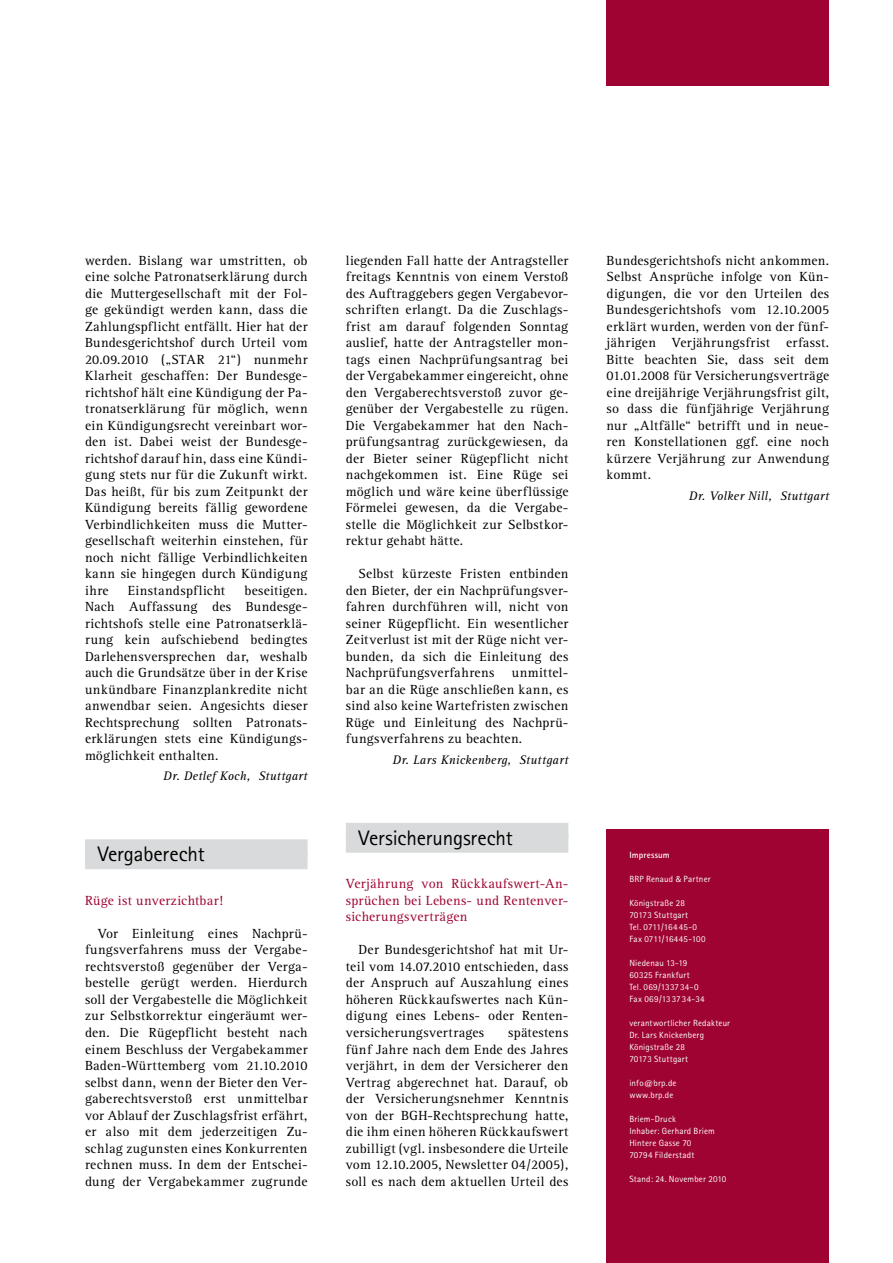
<style>
.page{position:relative;width:893px;height:1263px;background:#fff}
.page>*{position:absolute;margin:0;border:0;box-sizing:border-box;transform-origin:0 0}
.t1{font:21px "Rotis Sans Serif";letter-spacing:-.005em;color:#000}
.t2{font:13.65px/16.5px "Rotis Serif";letter-spacing:.025em;color:#000;text-align:justify}
.t3{font:13.65px/16.5px "Rotis Serif";letter-spacing:.025em;color:#9e0331;text-align:justify}
.t4{font:italic 12.75px "Rotis Serif";letter-spacing:.015em;color:#000}
.t5{font:9px/12px "Rotis Sans Serif";letter-spacing:.02em;color:#fff}
.t6{font:700 9px "Rotis Sans Serif";letter-spacing:.02em;color:#fff}
.s1{font-family:"Myriad Pro"}
</style>
<div class="page">
<div style="left:85px;top:839px;width:223px;height:16px;background:#d9dadb"></div>
<div style="left:85px;top:851px;width:223px;height:18px;background:#d9dadb"></div>
<div style="left:346px;top:823px;width:222px;height:16px;background:#d9dadb"></div>
<div style="left:346px;top:835px;width:222px;height:18px;background:#d9dadb"></div>
<div style="left:607px;top:0;width:222px;height:85px;background:#9e0331"></div>
<div style="left:607px;top:829px;width:222px;height:434px;background:#9e0331"></div>
<p class="t2" style="left:85px;top:252px;width:224px">werden. Bislang war umstritten, ob eine solche Patronatserklärung durch die Muttergesellschaft mit der Fol&shy;ge gekündigt werden kann, dass die Zahlungspflicht entfällt. Hier hat der Bundesgerichtshof durch Urteil vom 20.09.2010 („STAR 21“) nunmehr Klarheit geschaffen: Der Bundesge&shy;richtshof hält eine Kündigung der Pa&shy;tronatserklärung für möglich, wenn ein Kündigungsrecht vereinbart wor&shy;den ist. Dabei weist der Bundesge&shy;richtshof darauf hin, dass eine Kündi&shy;gung stets nur für die Zukunft wirkt.<br>Das heißt, für bis zum Zeitpunkt der Kündigung bereits fällig gewordene Verbindlichkeiten muss die Mutter&shy;gesellschaft weiterhin einstehen, für noch nicht fällige Verbindlichkeiten kann sie hingegen durch Kündigung ihre</p>
<p class="t2" style="left:85px;top:582px;width:224px;text-indent:159px">beseitigen.<br>Nach Auffassung des Bundesge&shy;richtshofs stelle eine Patronatserklä&shy;rung kein aufschiebend bedingtes Darlehensversprechen dar, weshalb auch die Grundsätze über in der Krise unkündbare Finanzplankredite nicht anwendbar seien. Angesichts dieser Rechtsprechung sollten Patronats&shy;erklärungen stets eine Kündigungs&shy;möglichkeit enthalten.</p>
<p class="t4" style="left:163px;top:769px;width:146px">Dr. Detlef Koch, Stuttgart</p>
<p class="t2" style="left:128px;top:582px;width:99px">Einstandspflicht</p>
<h1 class="t1" style="left:98px;top:842px;width:108px">Vergaberecht</h1>
<p class="t3" style="left:85px;top:892px;width:140px">Rüge ist unverzichtbar!</p>
<p class="t2" style="left:85px;top:925px;width:224px;text-indent:13px">Vor Einleitung eines Nachprü&shy;fungsverfahrens muss der Vergabe&shy;rechtsverstoß gegenüber der Verga&shy;bestelle gerügt werden. Hierdurch soll der Vergabestelle die Möglichkeit zur Selbstkorrektur eingeräumt wer&shy;den. Die Rügepflicht besteht nach einem Beschluss der Vergabekammer Baden-Württemberg vom 21.10.2010 selbst dann, wenn der Bieter den Ver&shy;gaberechtsverstoß erst unmittelbar vor Ablauf der Zuschlagsfrist erfährt, er also mit dem jederzeitigen Zu&shy;schlag zugunsten eines Konkurrenten rechnen muss. In dem der Entschei&shy;dung der Vergabekammer zugrunde</p>
<p class="t2" style="left:346px;top:252px;width:224px">liegenden Fall hatte der Antragsteller freitags Kenntnis von einem Verstoß des Auftraggebers gegen Vergabevor&shy;schriften erlangt. Da die Zuschlags&shy;frist am darauf folgenden Sonntag auslief, hatte der Antragsteller mon&shy;tags einen Nachprüfungsantrag bei der Vergabekammer eingereicht, ohne den Vergaberechtsverstoß zuvor ge&shy;genüber der Vergabestelle zu rügen.<br>Die Vergabekammer hat den Nach&shy;prüfungsantrag zurückgewiesen, da der Bieter seiner Rügepflicht nicht nachgekommen ist. Eine Rüge sei möglich und wäre keine überflüssige Förmelei gewesen, da die Vergabe&shy;stelle die Möglichkeit zur Selbstkor&shy;rektur gehabt hätte.</p>
<p class="t2" style="left:346px;top:566px;width:224px;text-indent:13px">Selbst kürzeste Fristen entbinden den Bieter, der ein Nachprüfungsver&shy;fahren durchführen will, nicht von seiner Rügepflicht. Ein wesentlicher Zeitverlust ist mit der Rüge nicht ver&shy;bunden, da sich die Einleitung des Nachprüfungsverfahrens</p>
<p class="t2" style="left:346px;top:665px;width:224px;text-indent:166px">unmittel&shy;bar an die Rüge anschließen kann, es sind also keine Wartefristen zwischen Rüge und Einleitung des Nachprü&shy;fungsverfahrens zu beachten.</p>
<p class="t4" style="left:393px;top:752px;width:177px">Dr. Lars Knickenberg, Stuttgart</p>
<h1 class="t1" style="left:359px;top:825px;width:156px">Versicherungsrecht</h1>
<p class="t3" style="left:346px;top:876px;width:224px">Verjährung von Rückkaufswert-An&shy;sprüchen bei Lebens- und Rentenver&shy;sicherungsverträgen</p>
<p class="t2" style="left:346px;top:942px;width:224px;text-indent:13px">Der Bundesgerichtshof hat mit Ur&shy;teil vom 14.07.2010 entschieden, dass der Anspruch auf Auszahlung eines höheren Rückkaufswertes nach Kün&shy;digung eines Lebens- oder Renten&shy;versicherungsvertrages</p>
<p class="t2" style="left:346px;top:1024px;width:224px;text-indent:162px">spätestens fünf Jahre nach dem Ende des Jahres verjährt, in dem der Versicherer den Vertrag abgerechnet hat. Darauf, ob der Versicherungsnehmer Kenntnis von der BGH-Rechtsprechung hatte, die ihm einen höheren Rückkaufswert zubilligt (vgl. insbesondere die Urteile vom 12.10.2005, Newsletter 04/2005), soll es nach dem aktuellen Urteil des</p>
<p class="t2" style="left:607px;top:252px;width:224px">Bundesgerichtshofs nicht ankommen.<br>Selbst Ansprüche infolge von Kün&shy;digungen, die vor den Urteilen des Bundesgerichtshofs vom 12.10.2005 erklärt wurden, werden von der fünf&shy;jährigen Verjährungsfrist erfasst.<br>Bitte beachten Sie, dass seit dem 01.01.2008 für Versicherungsverträge eine dreijährige Verjährungsfrist gilt, so dass die fünfjährige Verjährung nur „Altfälle“ betrifft und in neue&shy;ren Konstellationen ggf. eine noch kürzere Verjährung zur Anwendung kommt.</p>
<p class="t4" style="left:689px;top:488px;width:142px">Dr. Volker Nill, Stuttgart</p>
<p class="t6" style="left:629px;top:850px;width:42px">Impressum</p>
<p class="t5" style="left:629px;top:873px;width:83px">BRP Renaud <span class="s1">&amp;</span> Partner</p>
<p class="t5" style="left:629px;top:897px;width:78px">Königstraße 28<br>70173 Stuttgart<br>Tel. 0711/164 45-0<br>Fax 0711/16445-100</p>
<p class="t5" style="left:629px;top:957px;width:77px">Niedenau 13-19<br>60325 Frankfurt<br>Tel. 069/133734-0<br>Fax 069/133734-34</p>
<p class="t5" style="left:629px;top:1017px;width:102px">verantwortlicher Redakteur<br>Dr. Lars Knickenberg<br>Königstraße 28<br>70173 Stuttgart</p>
<p class="t5" style="left:629px;top:1077px;width:49px">info@brp.de www.brp.de</p>
<p class="t5" style="left:629px;top:1113px;width:87px">Briem-Druck<br>Inhaber: Gerhard Briem<br>Hintere Gasse 70<br>70794 Filderstadt</p>
<p class="t5" style="left:629px;top:1173px;width:99px">Stand: 24. November 2010</p>
</div>
